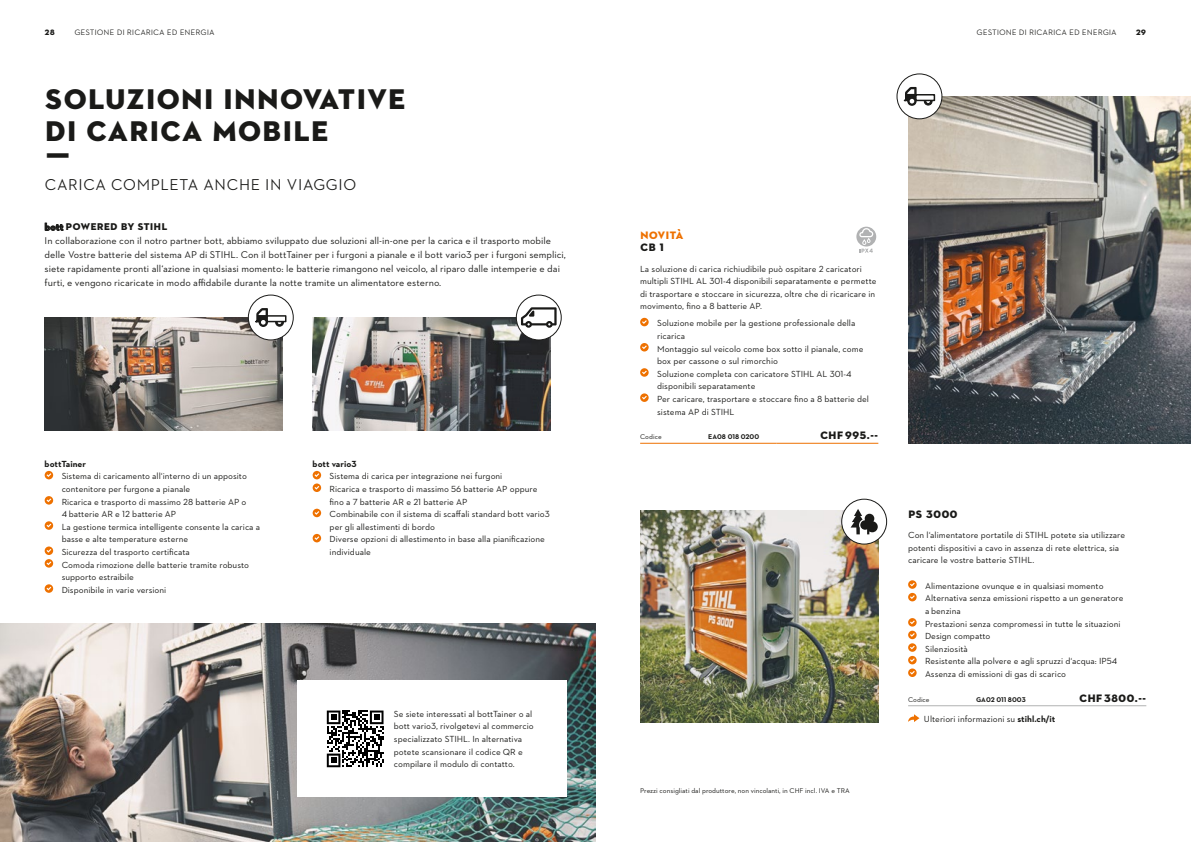
<style>
.page{position:relative;width:1191px;height:842px;background:#fff}
.page>*{position:absolute;margin:0;border:0;box-sizing:border-box;transform-origin:0 0}
.t1{font:29px/31.9px "STIHL Contraface Display Titling";color:#1a1a18}
.t2{font:500 16px "STIHL Contraface Display";color:#1a1a18}
.t3{font:11px "STIHL Contraface Display Titling";color:#1a1a18}
.t4{font:11px "STIHL Contraface Display Titling";color:#ee7100}
.t5{font:10px/14px "STIHL Contraface Text";color:#1a1a18}
.t6{font:10px "STIHL Contraface Display Titling";color:#1a1a18}
.t7{font:9px/12.6px "STIHL Contraface Text";color:#1a1a18}
.t8{font:700 9px "STIHL Contraface Text";color:#1a1a18}
.t9{font:500 8px "STIHL Contraface Display";letter-spacing:-.01em;color:#1a1a18}
.t10{font:8px "STIHL Contraface Display Titling";color:#1a1a18}
.t11{font:7px "STIHL Contraface Text";color:#1a1a18}
.t12{font:700 7px "STIHL Contraface Text";color:#1a1a18}
.s1{font-family:"STIHL Contraface Text";font-weight:700}
.s2{font-weight:700}
</style>
<div class="page">
<img style="left:0;top:624px;width:595px;height:218px">
<img style="left:908px;top:96px;width:283px;height:347px">
<img style="left:640px;top:510px;width:238px;height:212px">
<img style="left:45px;top:317px;width:238px;height:114px">
<img style="left:313px;top:317px;width:238px;height:114px">
<div style="left:841px;top:499px;width:45px;height:45px;background:#fff;border-radius:50%"></div>
<svg style="left:850px;top:509px;width:27px;height:25px"></svg>
<div style="left:841px;top:499px;width:46px;height:45px;border:1px solid #1a1a18;border-radius:50%"></div>
<svg style="left:45px;top:471px;width:8px;height:8px"></svg>
<svg style="left:45px;top:496px;width:8px;height:9px"></svg>
<svg style="left:45px;top:521px;width:8px;height:9px"></svg>
<svg style="left:45px;top:546px;width:8px;height:22px"></svg>
<svg style="left:45px;top:584px;width:8px;height:9px"></svg>
<svg style="left:313px;top:471px;width:8px;height:21px"></svg>
<svg style="left:313px;top:509px;width:8px;height:8px"></svg>
<svg style="left:313px;top:534px;width:8px;height:8px"></svg>
<div style="left:248px;top:295px;width:45px;height:45px;background:#fff;border-radius:50%"></div>
<svg style="left:255px;top:308px;width:14px;height:19px"></svg>
<svg style="left:275px;top:322px;width:9px;height:5px"></svg>
<div style="left:266px;top:315px;width:20px;height:7px;border:2px solid #1a1a18"></div>
<div style="left:248px;top:295px;width:45px;height:45px;border:1px solid #1a1a18;border-radius:50%"></div>
<div style="left:897px;top:74px;width:45px;height:45px;background:#fff;border-radius:50%"></div>
<svg style="left:903px;top:86px;width:14px;height:20px"></svg>
<svg style="left:923px;top:101px;width:10px;height:5px"></svg>
<div style="left:915px;top:94px;width:20px;height:7px;border:2px solid #1a1a18"></div>
<div style="left:896px;top:74px;width:46px;height:45px;border:1px solid #1a1a18;border-radius:50%"></div>
<div style="left:516px;top:295px;width:45px;height:45px;background:#fff;border-radius:50%"></div>
<svg style="left:521px;top:307px;width:35px;height:21px"></svg>
<div style="left:516px;top:295px;width:45px;height:45px;border:1px solid #1a1a18;border-radius:50%"></div>
<div style="left:297px;top:681px;width:269px;height:116px;background:#fff"></div>
<svg style="left:327px;top:710px;width:56px;height:57px"></svg>
<hr style="left:908px;top:705px;width:238px;height:1px;background:#b1b2b3">
<svg style="left:908px;top:580px;width:8px;height:21px"></svg>
<svg style="left:908px;top:618px;width:8px;height:59px"></svg>
<svg style="left:908px;top:714px;width:11px;height:8px"></svg>
<hr style="left:640px;top:443px;width:136px;height:1px;background:#ee7100">
<hr style="left:776px;top:443px;width:102px;height:1px;background:#ee7100">
<svg style="left:640px;top:318px;width:8px;height:8px"></svg>
<svg style="left:640px;top:343px;width:8px;height:8px"></svg>
<svg style="left:640px;top:368px;width:8px;height:9px"></svg>
<svg style="left:640px;top:393px;width:8px;height:9px"></svg>
<svg style="left:856px;top:227px;width:20px;height:19px"></svg>
<svg style="left:859px;top:228px;width:14px;height:25px"></svg>
<p class="t10" style="left:45px;top:27px;width:12px">28</p>
<p class="t9" style="left:74px;top:28px;width:142px">GESTIONE DI RICARICA ED ENERGIA</p>
<p class="t9" style="left:976px;top:28px;width:142px">GESTIONE DI RICARICA ED ENERGIA</p>
<p class="t10" style="left:1135px;top:27px;width:12px">29</p>
<h1 class="t1" style="left:45px;top:83px;width:363px">SOLUZIONI INNOVATIVE<br>DI CARICA MOBILE<br>Ƒ</h1>
<h2 class="t2" style="left:45px;top:176px;width:313px">CARICA COMPLETA ANCHE IN VIAGGIO</h2>
<p class="t6" style="left:45px;top:221px;width:124px"><span class="s1">bott</span> POWERED BY STIHL</p>
<p class="t5" style="left:45px;top:234px;width:523px">In collaborazione con il notro partner bott, abbiamo sviluppato due soluzioni all-in-one per la carica e il trasporto mobile delle Vostre batterie del sistema AP di STIHL. Con il bottTainer per i furgoni a pianale e il bott vario3 per i furgoni semplici, siete rapidamente pronti all‘azione in qualsiasi momento: le batterie rimangono nel veicolo, al riparo dalle intemperie e dai furti, e vengono ricaricate in modo affidabile durante la notte tramite un alimentatore esterno.</p>
<p class="t8" style="left:45px;top:458px;width:43px">bottTainer</p>
<p class="t7" style="left:62px;top:470px;width:200px">Sistema di caricamento all‘interno di un apposito contenitore per furgone a pianale<br>Ricarica e trasporto di massimo 28 batterie AP o<br>4 batterie AR e 12 batterie AP<br>La gestione termica intelligente consente la carica a basse e alte temperature esterne<br>Sicurezza del trasporto certificata<br>Comoda rimozione delle batterie tramite robusto supporto estraibile<br>Disponibile in varie versioni</p>
<p class="t8" style="left:313px;top:458px;width:45px">bott vario3</p>
<p class="t7" style="left:330px;top:470px;width:222px">Sistema di carica per integrazione nei furgoni<br>Ricarica e trasporto di massimo 56 batterie AP oppure fino a 7 batterie AR e 21 batterie AP<br>Combinabile con il sistema di scaffali standard bott vario3 per gli allestimenti di bordo<br>Diverse opzioni di allestimento in base alla pianificazione individuale</p>
<p class="t7" style="left:394px;top:707px;width:141px">Se siete interessati al bottTainer o al bott vario3, rivolgetevi al commercio specializzato STIHL. In alternativa potete scansionare il codice QR e compilare il modulo di contatto.</p>
<p class="t4" style="left:640px;top:228px;width:45px">NOVITÀ</p>
<p class="t3" style="left:640px;top:241px;width:25px">CB 1</p>
<p class="t7" style="left:640px;top:262px;width:238px">La soluzione di carica richiudibile può ospitare 2 caricatori multipli STIHL AL 301-4 disponibili separatamente e permette di trasportare e stoccare in sicurezza, oltre che di ricaricare in movimento, fino a 8 batterie AP.</p>
<p class="t7" style="left:657px;top:317px;width:213px">Soluzione mobile per la gestione professionale della ricarica<br>Montaggio sul veicolo come box sotto il pianale, come box per cassone o sul rimorchio<br>Soluzione completa con caricatore STIHL AL 301-4 disponibili separatamente<br>Per caricare, trasportare e stoccare fino a 8 batterie del sistema AP di STIHL</p>
<p class="t11" style="left:640px;top:432px;width:23px">Codice</p>
<p class="t12" style="left:708px;top:432px;width:52px">EA08 018 0200</p>
<p class="t3" style="left:820px;top:428px;width:60px">CHF995.--</p>
<p class="t11" style="left:640px;top:786px;width:211px">Prezzi consigliati dal produttore, non vincolanti, in CHF incl. IVA e TRA</p>
<p class="t3" style="left:908px;top:507px;width:51px">PS 3000</p>
<p class="t7" style="left:908px;top:529px;width:219px">Con l‘alimentatore portatile di STIHL potete sia utilizzare potenti dispositivi a cavo in assenza di rete elettrica, sia caricare le vostre batterie STIHL.</p>
<p class="t7" style="left:925px;top:579px;width:200px">Alimentazione ovunque e in qualsiasi momento Alternativa senza emissioni rispetto a un generatore a benzina<br>Prestazioni senza compromessi in tutte le situazioni Design compatto<br>Silenziosità<br>Resistente alla polvere e agli spruzzi d‘acqua: IP54<br>Assenza di emissioni di gas di scarico</p>
<p class="t11" style="left:908px;top:695px;width:23px">Codice</p>
<p class="t12" style="left:976px;top:695px;width:51px">GA02 011 8003</p>
<p class="t3" style="left:1079px;top:691px;width:69px">CHF3800.--</p>
<p class="t7" style="left:924px;top:713px;width:133px">Ulteriori informazioni su <span class="s2">stihl.ch/it</span></p>
</div>
